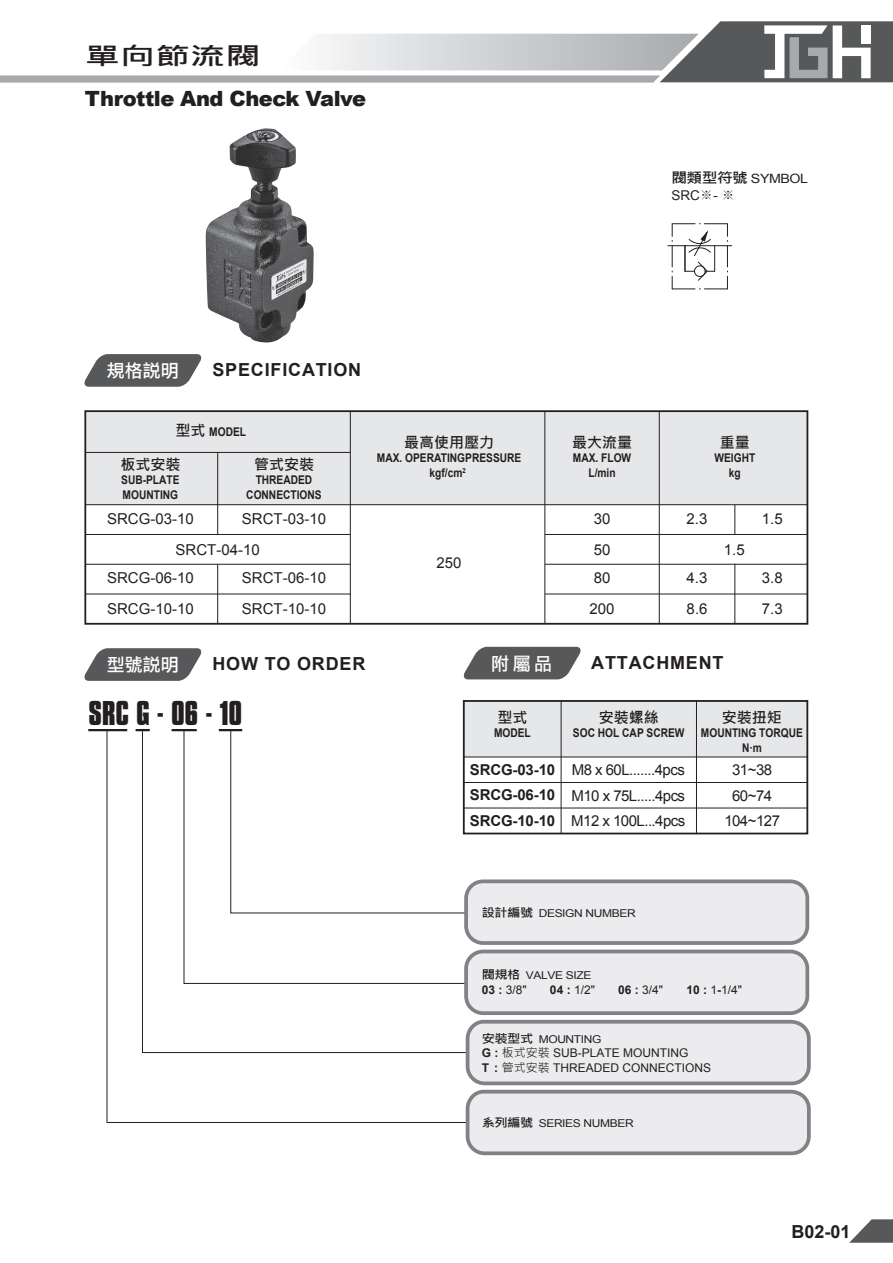
<style>
.page{position:relative;width:893px;height:1263px;background:#fff}
.page>*{position:absolute;margin:0;border:0;box-sizing:border-box;transform-origin:0 0}
.t1{font:36px "Compacta Bold Plain";letter-spacing:-.01em;color:#231f20}
.t2{font:700 24.3px "Microsoft Jheng Hei";color:#231f20;scale:1.44 1}
.t3{font:900 21px "Arial";letter-spacing:-.025em;color:#231f20}
.t4{font:700 18px "Arial";letter-spacing:.045em;color:#231f20}
.t5{font:18px "DF Li Hei Md WIN BF";color:#fff}
.t6{font:15px/31px "Arial";color:#231f20}
.t7{font:15px "Arial";letter-spacing:-.035em;color:#231f20}
.t8{font:700 15px "Microsoft Jheng Hei";color:#231f20}
.t9{font:700 15px "Arial";letter-spacing:-.01em;color:#231f20}
.t10{font:13.5px "Arial";color:#231f20}
.t11{font:12.9px "Arial";letter-spacing:-.03em;color:#231f20;scale:1.11 1}
.t12{font:700 12px/14.4px "Arial";color:#231f20;text-align:center;scale:.85 1}
.t13{font:12px/14.4px "Arial";color:#231f20}
.t14{font:10.8px "Arial";letter-spacing:-.03em;color:#231f20;scale:1.11 1}
.s1{font-family:"Microsoft Jheng Hei";font-weight:700;font-size:14.25px}
.s2{font-family:"Adobe Ming Std";font-weight:300}
.s3{font-family:"Microsoft Jheng Hei";font-size:15px}
.s4{font-weight:700}
.s5{font-family:"Microsoft Jheng Hei";font-weight:700;font-size:12px}
.s6{font-family:"Microsoft Jheng Hei"}
</style>
<div class="page">
<svg style="left:849px;top:1219px;width:44px;height:24px"></svg>
<svg style="left:0;top:21px;width:893px;height:62px"></svg>
<svg style="left:84px;top:354px;width:118px;height:33px;background:#6e6f70"></svg>
<div style="left:85px;top:411px;width:722px;height:94px;background:#e6e7e9"></div>
<div style="left:84px;top:410px;width:724px;height:215px;border:2px solid #231f20"></div>
<hr style="left:85px;top:452px;width:265px;height:1px;background:#231f20">
<hr style="left:545px;top:534px;width:262px;height:1px;background:#231f20">
<hr style="left:545px;top:564px;width:262px;height:1px;background:#231f20">
<hr style="left:85px;top:504px;width:722px;height:1px;background:#231f20">
<hr style="left:85px;top:534px;width:265px;height:1px;background:#231f20">
<hr style="left:85px;top:564px;width:265px;height:1px;background:#231f20">
<hr style="left:545px;top:594px;width:262px;height:1px;background:#231f20">
<hr style="left:85px;top:594px;width:265px;height:1px;background:#231f20">
<hr style="left:545px;top:411px;width:1px;height:213px;background:#231f20">
<hr style="left:350px;top:411px;width:1px;height:213px;background:#231f20">
<hr style="left:217px;top:452px;width:1px;height:82px;background:#231f20">
<hr style="left:217px;top:564px;width:1px;height:59px;background:#231f20">
<hr style="left:659px;top:411px;width:1px;height:213px;background:#231f20">
<hr style="left:735px;top:505px;width:1px;height:30px;background:#231f20">
<hr style="left:735px;top:564px;width:1px;height:59px;background:#231f20">
<img style="left:205px;top:128px;width:109px;height:215px">
<svg style="left:106px;top:729px;width:361px;height:394px"></svg>
<svg style="left:464px;top:1018px;width:347px;height:138px;background:#e0e0e2"></svg>
<div style="left:466px;top:951px;width:341px;height:62px;background:#ececee;border-radius:17px"></div>
<div style="left:464px;top:950px;width:345px;height:65px;border:4px solid #808285;border-radius:17px"></div>
<div style="left:466px;top:881px;width:341px;height:62px;background:#ececee;border-radius:17px"></div>
<div style="left:464px;top:879px;width:345px;height:66px;border:4px solid #808285;border-radius:17px"></div>
<svg style="left:84px;top:648px;width:118px;height:33px;background:#6e6f70"></svg>
<hr style="left:88px;top:729px;width:39px;height:2px;background:#231f20">
<hr style="left:172px;top:729px;width:25px;height:2px;background:#231f20">
<svg style="left:136px;top:729px;width:14px;height:2px"></svg>
<hr style="left:219px;top:729px;width:23px;height:2px;background:#231f20">
<svg style="left:463px;top:647px;width:118px;height:32px;background:#6c6d6f"></svg>
<div style="left:464px;top:701px;width:343px;height:56px;background:#e6e7e9"></div>
<div style="left:463px;top:700px;width:345px;height:134px;border:2px solid #231f20"></div>
<hr style="left:561px;top:701px;width:1px;height:132px;background:#231f20">
<hr style="left:696px;top:701px;width:1px;height:132px;background:#231f20">
<hr style="left:464px;top:757px;width:343px;height:1px;background:#231f20">
<hr style="left:464px;top:782px;width:343px;height:1px;background:#231f20">
<hr style="left:464px;top:808px;width:343px;height:1px;background:#231f20">
<svg style="left:668px;top:223px;width:64px;height:67px"></svg>
<h2 class="t2" style="left:85px;top:41px;width:123px">單向節流閥</h2>
<h3 class="t3" style="left:85px;top:83px;width:283px">Throttle And Check Valve</h3>
<p class="t11" style="left:671px;top:170px;width:125px"><span class="s1">閥類型符號</span> SYMBOL</p>
<p class="t10" style="left:671px;top:186px;width:65px">SRC<span class="s2">※</span>- <span class="s2">※</span></p>
<h3 class="t5" style="left:107px;top:362px;width:73px">規格說明</h3>
<h3 class="t4" style="left:212px;top:357px;width:150px">SPECIFICATION</h3>
<p class="t12" style="left:176px;top:425px;width:85px"><span class="s3">型式</span> MODEL</p>
<p class="t8" style="left:120px;top:455px;width:61px">板式安裝</p>
<p class="t12" style="left:121px;top:473px;width:70px;text-align:left">SUB-PLATE<br>MOUNTING</p>
<p class="t8" style="left:254px;top:455px;width:61px">管式安裝</p>
<p class="t12" style="left:246px;top:473px;width:90px">THREADED<br>CONNECTIONS</p>
<p class="t8" style="left:404px;top:433px;width:91px">最高使用壓力</p>
<p class="t12" style="left:377px;top:451px;width:171px">MAX. OPERATINGPRESSURE kgf/cm<sup>2</sup></p>
<p class="t8" style="left:572px;top:433px;width:61px">最大流量</p>
<p class="t12" style="left:573px;top:451px;width:70px">MAX. FLOW<br>L/min</p>
<p class="t8" style="left:720px;top:433px;width:31px">重量</p>
<p class="t12" style="left:714px;top:451px;width:50px">WEIGHT kg</p>
<p class="t6" style="left:107px;top:503px;width:88px">SRCG-03-10</p>
<p class="t6" style="left:242px;top:503px;width:86px">SRCT-03-10</p>
<p class="t6" style="left:594px;top:503px;width:18px">30</p>
<p class="t6" style="left:762px;top:503px;width:22px">1.5</p>
<p class="t6" style="left:724px;top:534px;width:22px">1.5</p>
<p class="t6" style="left:437px;top:548px;width:27px">250</p>
<p class="t6" style="left:687px;top:503px;width:22px">2.3</p>
<p class="t6" style="left:176px;top:534px;width:86px">SRCT-04-10</p>
<p class="t6" style="left:594px;top:536px;width:18px;line-height:28px">50<br>80</p>
<p class="t6" style="left:590px;top:593px;width:27px">200</p>
<p class="t6" style="left:687px;top:593px;width:22px">8.6</p>
<p class="t6" style="left:762px;top:593px;width:22px">7.3</p>
<p class="t6" style="left:107px;top:562px;width:88px">SRCG-06-10<br>SRCG-10-10</p>
<p class="t6" style="left:242px;top:562px;width:86px">SRCT-06-10<br>SRCT-10-10</p>
<p class="t6" style="left:687px;top:562px;width:22px">4.3</p>
<p class="t6" style="left:762px;top:562px;width:22px">3.8</p>
<h3 class="t5" style="left:107px;top:656px;width:73px">型號說明</h3>
<h3 class="t4" style="left:212px;top:651px;width:154px">HOW TO ORDER</h3>
<h1 class="t1" style="left:89px;top:694px;width:155px">SRC G - 06 - 10</h1>
<h3 class="t5" style="left:491px;top:654px;width:63px">附屬品</h3>
<h3 class="t4" style="left:591px;top:651px;width:134px">ATTACHMENT</h3>
<p class="t8" style="left:497px;top:708px;width:31px">型式</p>
<p class="t12" style="left:494px;top:726px;width:45px">MODEL</p>
<p class="t8" style="left:599px;top:708px;width:61px">安裝螺絲</p>
<p class="t12" style="left:573px;top:726px;width:133px">SOC HOL CAP SCREW</p>
<p class="t8" style="left:722px;top:708px;width:62px">安裝扭矩</p>
<p class="t12" style="left:701px;top:726px;width:121px">MOUNTING TORQUE<br>N·m</p>
<p class="t7" style="left:470px;top:760px;width:216px"><span class="s4">SRCG-03-10</span> M8 x 60L.......4pcs</p>
<p class="t9" style="left:470px;top:811px;width:87px">SRCG-10-10</p>
<p class="t9" style="left:470px;top:785px;width:87px">SRCG-06-10</p>
<p class="t7" style="left:571px;top:786px;width:115px">M10 x 75L.....4pcs</p>
<p class="t7" style="left:571px;top:811px;width:116px">M12 x 100L...4pcs</p>
<p class="t6" style="left:732px;top:755px;width:42px">31~38</p>
<p class="t6" style="left:732px;top:780px;width:42px">60~74</p>
<p class="t6" style="left:724px;top:806px;width:57px">104~127</p>
<p class="t14" style="left:482px;top:906px;width:140px"><span class="s5">設計編號</span> DESIGN NUMBER</p>
<p class="t14" style="left:482px;top:968px;width:100px"><span class="s5">閥規格</span> VALVE SIZE</p>
<p class="t13" style="left:482px;top:982px;width:46px"><span class="s4">03 :</span> 3/8"</p>
<p class="t13" style="left:550px;top:982px;width:46px"><span class="s4">04 :</span> 1/2"</p>
<p class="t13" style="left:618px;top:982px;width:46px"><span class="s4">06 :</span> 3/4"</p>
<p class="t13" style="left:687px;top:982px;width:57px"><span class="s4">10 :</span> 1<span class="s4">-</span>1/4"</p>
<p class="t14" style="left:482px;top:1032px;width:109px"><span class="s5">安裝型式</span> MOUNTING</p>
<p class="t13" style="left:482px;top:1046px;width:231px"><span class="s4">G :</span> <span class="s6">板式安裝</span> SUB-PLATE MOUNTING<br><span class="s4">T :</span> <span class="s6">管式安裝</span> THREADED CONNECTIONS</p>
<p class="t14" style="left:482px;top:1116px;width:138px"><span class="s5">系列編號</span> SERIES NUMBER</p>
<h3 class="t4" style="left:792px;top:1220px;width:61px">B02-01</h3>
</div>
